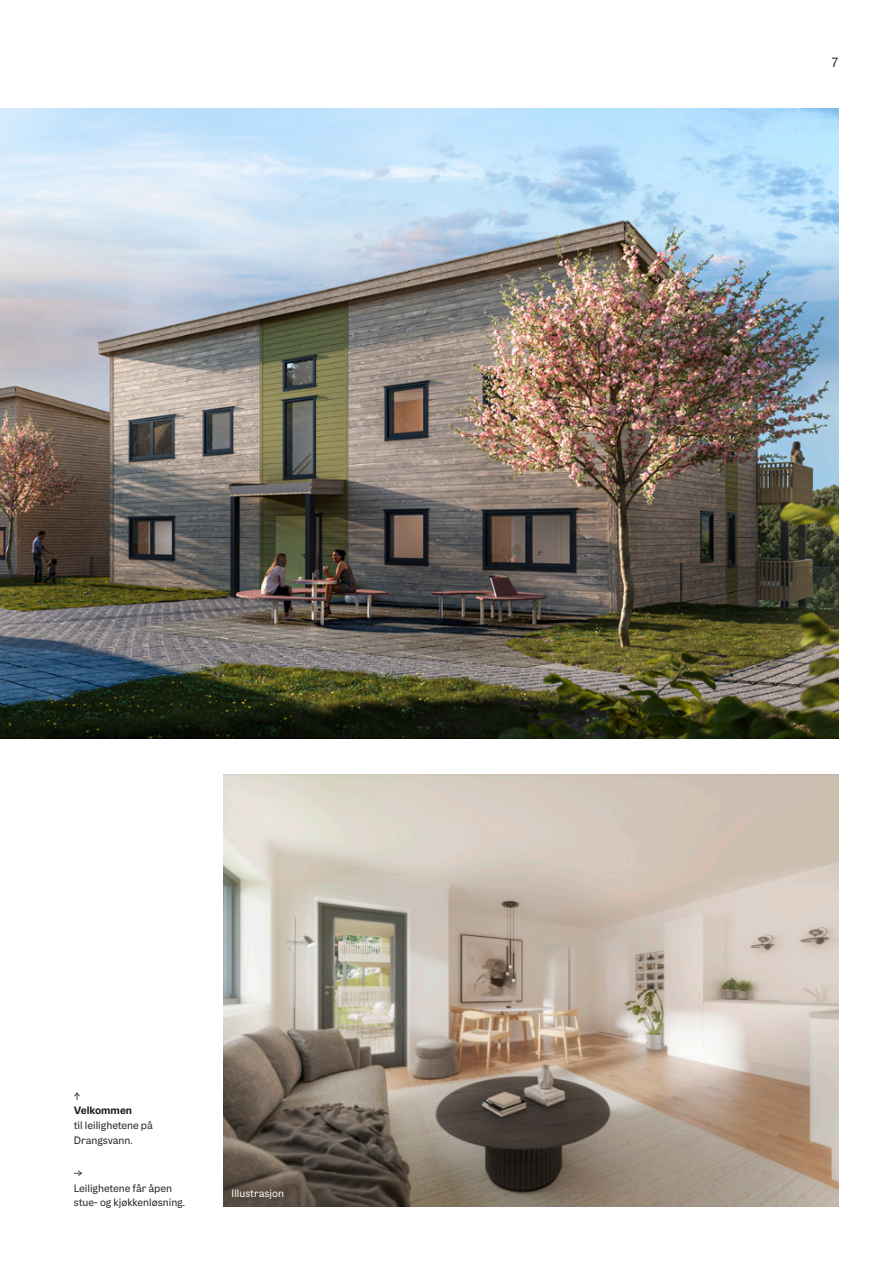
<style>
.page{position:relative;width:893px;height:1263px;background:#fff}
.page>*{position:absolute;margin:0;border:0;box-sizing:border-box;transform-origin:0 0}
.t1{font:13.5px "OBOS Text";color:#231f20}
.t2{font:10.8px/14.7px "OBOS Text";color:#231f20}
.t3{font:10.8px "OBOS Text";color:#fff}
.t4{font:700 10.8px "OBOS Text";color:#231f20}
</style>
<div class="page">
<img style="left:0;top:108px;width:839px;height:630px">
<img style="left:223px;top:774px;width:616px;height:432px">
<p class="t2" style="left:74px;top:1089px;width:8px">↑</p>
<p class="t4" style="left:74px;top:1106px;width:60px">Velkommen</p>
<p class="t2" style="left:74px;top:1118px;width:81px">til leilighetene på<br>Drangsvann.</p>
<p class="t2" style="left:74px;top:1166px;width:113px">→<br>Leilighetene får åpen stue- og kjøkkenløsning.</p>
<p class="t3" style="left:232px;top:1188px;width:54px">Illustrasjon</p>
<p class="t1" style="left:831px;top:55px;width:10px">7</p>
</div>
